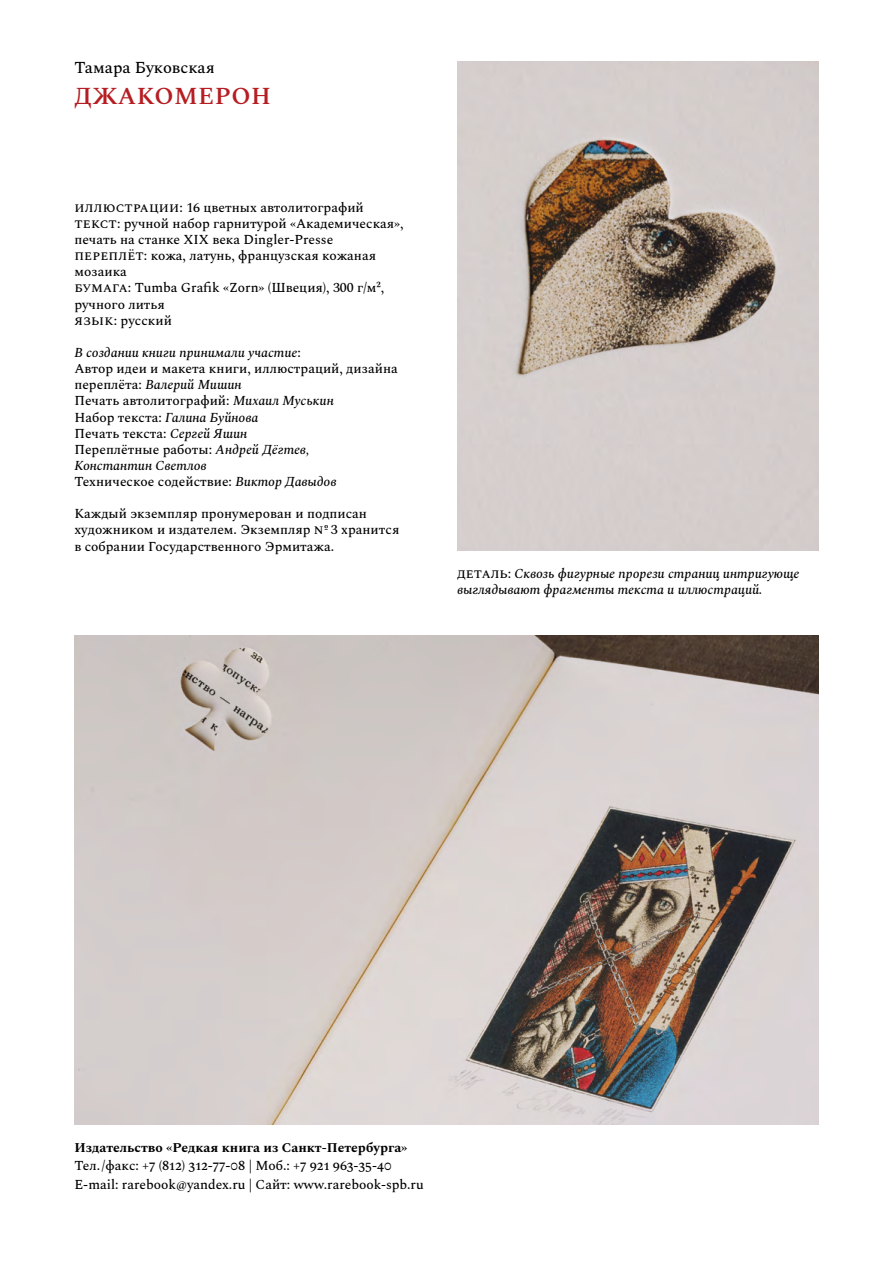
<style>
.page{position:relative;width:893px;height:1263px;background:#fff}
.page>*{position:absolute;margin:0;border:0;box-sizing:border-box;transform-origin:0 0}
.t1{font:600 24px "Spectral";letter-spacing:.025em;color:#b61d22}
.t2{font:500 16.5px "Spectral";color:#000}
.t3{font:500 13.5px/16px "Spectral";color:#000}
.t4{font:italic 500 13.5px/16px "Spectral";color:#000}
.t5{font:700 13.5px "Spectral";color:#000}
.s1{font-style:italic}
.s2{font-style:normal}
</style>
<div class="page">
<img style="left:74px;top:636px;width:745px;height:489px">
<img style="left:457px;top:62px;width:362px;height:489px">
<p class="t2" style="left:74px;top:55px;width:142px">Тамара Буковская</p>
<h1 class="t1" style="left:74px;top:79px;width:198px">ДЖАКОМЕРОН</h1>
<p class="t3" style="left:74px;top:198px;width:331px">Иллюстрации : 16 цветных автолитографий Текст: ручной набор гарнитурой «Академическая», печать на станке XIX века Dingler-Presse Переплёт: кожа, латунь, французская кожаная мозаика<br>Бумага: Tumba Grafik «Zorn» (Швеция), 300 г/м2, ручного литья<br>Язык: русский</p>
<p class="t3" style="left:74px;top:344px;width:325px"><span class="s1">В создании книги принимали участие</span>:<br>Автор идеи и макета книги, иллюстраций, дизайна переплёта: <span class="s1">Валерий Мишин<br></span>Печать автолитографий: <span class="s1">Михаил Муськин<br></span>Набор текста: <span class="s1">Галина Буйнова<br></span>Печать текста: <span class="s1">Сергей Яшин<br></span>Переплётные работы: <span class="s1">Андрей Дёгтев,<br>Константин Светлов<br></span>Техническое содействие: <span class="s1">Виктор Давыдов</span></p>
<p class="t3" style="left:74px;top:505px;width:326px">Каждый экземпляр пронумерован и подписан художником и издателем. Экземпляр № 3 хранится в собрании Государственного Эрмитажа.</p>
<p class="t4" style="left:457px;top:565px;width:344px"><span class="s2">Деталь:</span> Сквозь фигурные прорези страниц интригующе выглядывают фрагменты текста и иллюстраций.</p>
<p class="t5" style="left:74px;top:1138px;width:335px">Издательство «Редкая книга из Санкт-Петербурга»</p>
<p class="t3" style="left:74px;top:1156px;width:351px;line-height:18.1px">Тел. / факс: +7 (812) 312-77-08 | Моб.: +7 921 963-35-40<br>E-mail: rarebook@yandex.ru | Сайт: www.rarebook-spb.ru</p>
</div>
